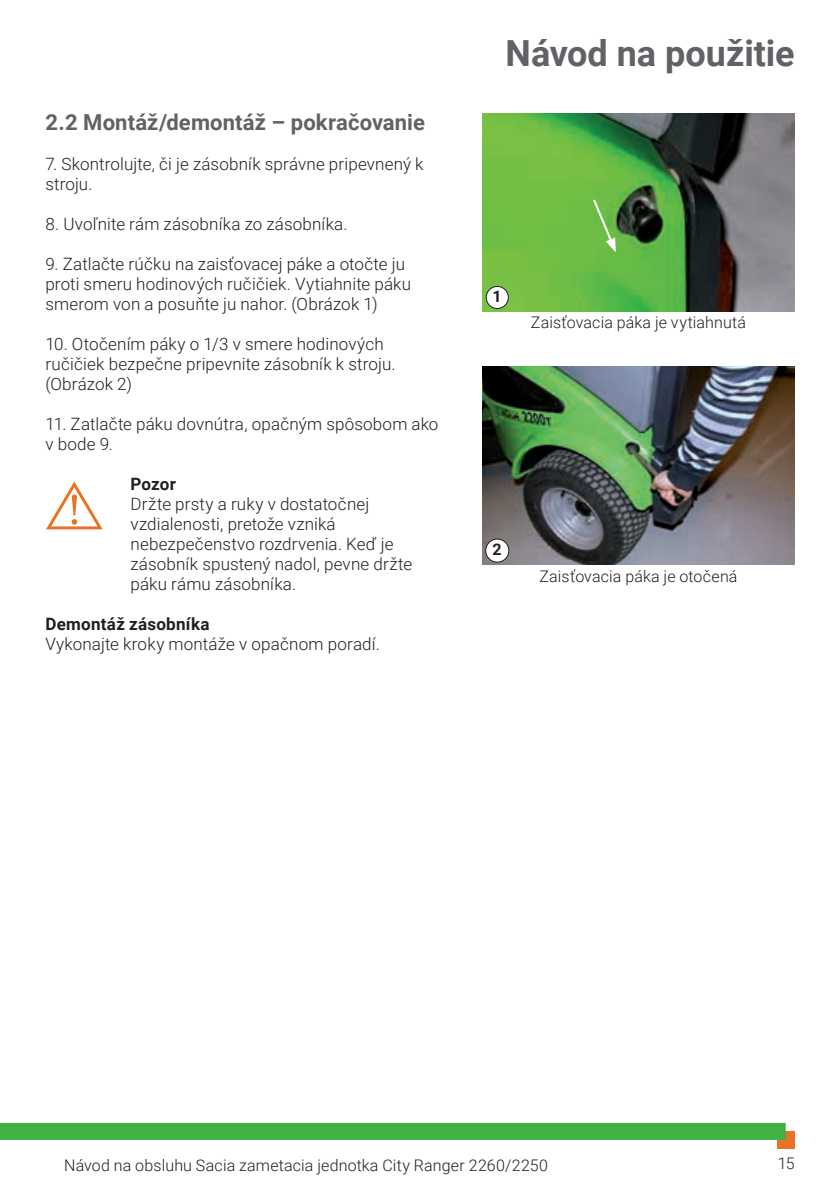
<style>
.page{position:relative;width:840px;height:1191px;background:#fff}
.page>*{position:absolute;margin:0;border:0;box-sizing:border-box;transform-origin:0 0}
.t1{font:700 36px "Roboto";color:#616265}
.t2{font:700 22px "Roboto";letter-spacing:.005em;color:#616265}
.t3{font:300 17px/20px "Roboto";letter-spacing:.01em;color:#231f20}
.t4{font:700 17px "Roboto";letter-spacing:.015em;color:#231f20}
.t5{font:300 16px "Roboto";letter-spacing:.01em;color:#231f20}
.t6{font:700 16px "Roboto";color:#231f20}
</style>
<div class="page">
<div style="left:776px;top:1131px;width:18px;height:17px;background:#ea7125"></div>
<div style="left:0;top:1123px;width:785px;height:17px;background:#40b143"></div>
<img style="left:482px;top:366px;width:312px;height:198px">
<img style="left:482px;top:113px;width:312px;height:199px">
<svg style="left:591px;top:197px;width:24px;height:55px"></svg>
<div style="left:485px;top:539px;width:23px;height:23px;background:#fff;border-radius:50%"></div>
<div style="left:485px;top:538px;width:24px;height:24px;border:1px solid #231f20;border-radius:50%"></div>
<div style="left:486px;top:286px;width:22px;height:22px;background:#fff;border-radius:50%"></div>
<div style="left:485px;top:286px;width:23px;height:23px;border:1px solid #231f20;border-radius:50%"></div>
<svg style="left:46px;top:481px;width:57px;height:48px"></svg>
<p class="t2" style="left:45px;top:107px;width:381px">2.2 Montáž/demontáž – pokračovanie</p>
<p class="t3" style="left:45px;top:153px;width:379px">7. Skontrolujte, či je zásobník správne pripevnený k stroju.</p>
<p class="t3" style="left:45px;top:213px;width:303px">8. Uvoľnite rám zásobníka zo zásobníka.</p>
<p class="t3" style="left:45px;top:253px;width:367px">9. Zatlačte rúčku na zaisťovacej páke a otočte ju proti smeru hodinových ručičiek. Vytiahnite páku smerom von a posuňte ju nahor. (Obrázok 1)</p>
<p class="t3" style="left:45px;top:333px;width:351px">10. Otočením páky o 1/3 v smere hodinových ručičiek bezpečne pripevnite zásobník k stroju. (Obrázok 2)</p>
<p class="t3" style="left:45px;top:413px;width:394px">11. Zatlačte páku dovnútra, opačným spôsobom ako v bode 9.</p>
<p class="t4" style="left:130px;top:472px;width:47px">Pozor</p>
<p class="t3" style="left:130px;top:493px;width:283px">Držte prsty a ruky v dostatočnej vzdialenosti, pretože vzniká nebezpečenstvo rozdrvenia. Keď je zásobník spustený nadol, pevne držte páku rámu zásobníka.</p>
<p class="t4" style="left:45px;top:612px;width:166px">Demontáž zásobníka</p>
<p class="t3" style="left:45px;top:633px;width:336px">Vykonajte kroky montáže v opačnom poradí.</p>
<h1 class="t1" style="left:505px;top:28px;width:290px">Návod na použitie</h1>
<p class="t6" style="left:492px;top:285px;width:11px">1</p>
<p class="t5" style="left:530px;top:311px;width:217px">Zaisťovacia páka je vytiahnutá</p>
<p class="t6" style="left:492px;top:538px;width:11px">2</p>
<p class="t5" style="left:539px;top:565px;width:199px">Zaisťovacia páka je otočená</p>
<p class="t5" style="left:64px;top:1154px;width:485px">Návod na obsluhu Sacia zametacia jednotka City Ranger 2260/2250</p>
<p class="t5" style="left:777px;top:1152px;width:18px">15</p>
</div>
